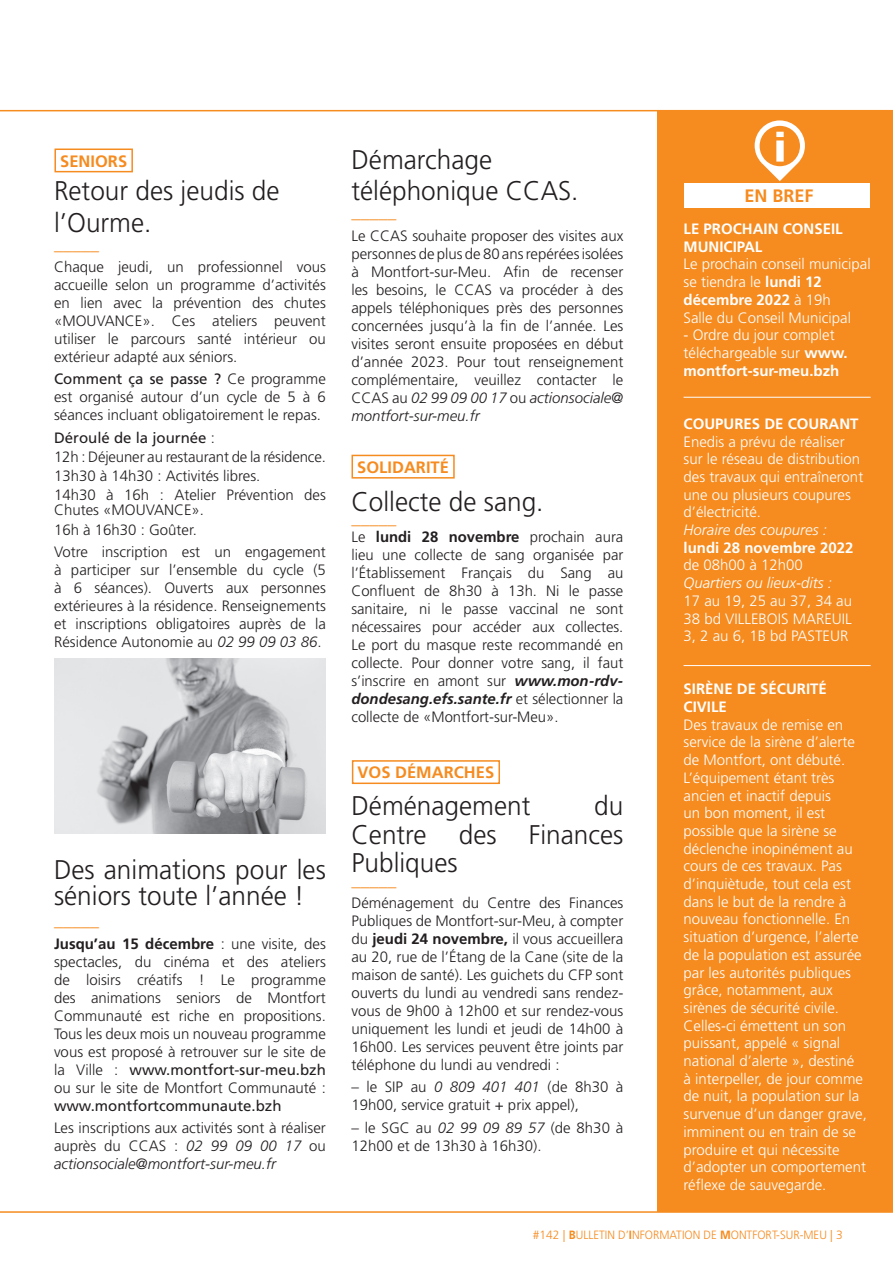
<style>
.page{position:relative;width:893px;height:1263px;background:#fff}
.page>*{position:absolute;margin:0;border:0;box-sizing:border-box;transform-origin:0 0}
.t1{font:300 27px/31.5px "Frutiger LT Std";color:#231f20}
.t2{font:300 18px "Frutiger LT Std";color:#f68b1f}
.t3{font:700 18px "Frutiger LT Std";color:#f68b1f}
.t4{font:700 16.5px "Frutiger LT Std";color:#f68b1f}
.t5{font:300 15px/18px "Frutiger LT Std";color:#231f20;text-align:justify}
.t6{font:300 15px/17.7px "Frutiger LT Std";color:#fff}
.t7{font:700 15px/17.7px "Frutiger LT Std";color:#fff}
.t8{font:italic 300 15px "Frutiger LT Std";color:#fff}
.t9{font:15px "Frutiger LT Std";color:#231f20}
.t10{font:300 12px "Frutiger LT Std";color:#f68b1f}
.s1{font-weight:400}
.s2{font-style:italic}
.s3{font-weight:700}
.s4{font-weight:700;font-style:italic}
</style>
<div class="page">
<hr style="left:0;top:110px;width:893px;height:1px;background:#f68b1f">
<div style="left:658px;top:111px;width:235px;height:1101px;background:#f68b1f"></div>
<hr style="left:0;top:1211px;width:893px;height:2px;background:#f68b1f">
<div style="left:685px;top:184px;width:185px;height:24px;background:#fff"></div>
<svg style="left:755px;top:120px;width:50px;height:61px"></svg>
<div style="left:54px;top:149px;width:79px;height:23px;border:2px solid #f68b1f"></div>
<hr style="left:684px;top:397px;width:187px;height:1px;background:#fff">
<div style="left:351px;top:455px;width:104px;height:24px;border:2px solid #f68b1f"></div>
<img style="left:54px;top:658px;width:271px;height:176px">
<div style="left:352px;top:760px;width:148px;height:24px;border:2px solid #f68b1f"></div>
<hr style="left:684px;top:665px;width:187px;height:1px;background:#fff">
<p class="t4" style="left:60px;top:151px;width:68px">SENIORS</p>
<h1 class="t1" style="left:54px;top:176px;width:227px">Retour des jeudis de l’Ourme.</h1>
<p class="t2" style="left:54px;top:233px;width:46px">_____</p>
<p class="t5" style="left:54px;top:258px;width:273px">Chaque jeudi, un professionnel vous accueille selon un programme d’activités en lien avec la prévention des chutes «MOUVANCE». Ces ateliers peuvent utiliser le parcours santé intérieur ou extérieur adapté aux séniors.</p>
<p class="t5" style="left:54px;top:370px;width:273px"><span class="s1">Comment ça se passe ?</span> Ce programme est organisé autour d’un cycle de 5 à 6 séances incluant obligatoirement le repas.</p>
<p class="t5" style="left:54px;top:428px;width:273px;line-height:19.2px;text-align:left"><span class="s1">Déroulé de la journée</span> :<br>12h : Déjeuner au restaurant de la résidence.<br>13h30 à 14h30 : Activités libres.<br>14h30 à 16h : Atelier Prévention des</p>
<p class="t5" style="left:54px;top:501px;width:152px;line-height:19.2px">Chutes «MOUVANCE».<br>16h à 16h30 : Goûter.</p>
<p class="t5" style="left:54px;top:543px;width:273px">Votre inscription est un engagement à participer sur l’ensemble du cycle (5 à 6 séances). Ouverts aux personnes extérieures à la résidence. Renseignements et inscriptions obligatoires auprès de la Résidence Autonomie au <span class="s2">02 99 09 03 86</span>.</p>
<h1 class="t1" style="left:54px;top:857px;width:273px;line-height:25.5px">Des animations pour les séniors toute l’année !</h1>
<p class="t2" style="left:54px;top:910px;width:46px">_____</p>
<p class="t5" style="left:54px;top:934px;width:273px"><span class="s3">Jusqu’au 15 décembre</span> : une visite, des spectacles, du cinéma et des ateliers de loisirs créatifs ! Le programme des animations seniors de Montfort Communauté est riche en propositions.<br>Tous les deux mois un nouveau programme vous est proposé à retrouver sur le site de la Ville : <span class="s1">www.montfort-sur-meu.bzh </span>ou sur le site de Montfort Communauté :</p>
<p class="t9" style="left:54px;top:1096px;width:229px">www.montfortcommunaute.bzh</p>
<p class="t5" style="left:54px;top:1119px;width:273px">Les inscriptions aux activités sont à réaliser auprès du CCAS : <span class="s2">02 99 09 00 17</span> ou <span class="s2">actionsociale@montfort-sur-meu.fr</span></p>
<h1 class="t1" style="left:351px;top:144px;width:229px">Démarchage téléphonique CCAS.</h1>
<p class="t2" style="left:351px;top:202px;width:46px">_____</p>
<p class="t5" style="left:351px;top:227px;width:273px">Le CCAS souhaite proposer des visites aux personnes de plus de 80 ans repérées isolées à Montfort-sur-Meu. Afin de recenser les besoins, le CCAS va procéder à des appels téléphoniques près des personnes concernées jusqu’à la fin de l’année. Les visites seront ensuite proposées en début d’année 2023. Pour tout renseignement complémentaire, veuillez contacter le CCAS au <span class="s2">02 99 09 00 17</span> ou <span class="s2">actionsociale@ montfort-sur-meu.fr</span></p>
<p class="t4" style="left:357px;top:457px;width:93px">SOLIDARITÉ</p>
<h1 class="t1" style="left:351px;top:486px;width:194px">Collecte de sang.</h1>
<p class="t2" style="left:351px;top:508px;width:46px">_____</p>
<p class="t5" style="left:351px;top:528px;width:273px">Le <span class="s3">lundi 28 novembre</span> prochain aura lieu une collecte de sang organisée par l’Établissement Français du Sang au Confluent de 8h30 à 13h. Ni le passe sanitaire, ni le passe vaccinal ne sont nécessaires pour accéder aux collectes.<br>Le port du masque reste recommandé en collecte. Pour donner votre sang, il faut s’inscrire en amont sur <span class="s4">www.mon-rdv&shy;dondesang.efs.sante.fr</span> et sélectionner la collecte de «Montfort-sur-Meu».</p>
<p class="t4" style="left:358px;top:763px;width:138px">VOS DÉMARCHES</p>
<h1 class="t1" style="left:351px;top:792px;width:273px;line-height:28.5px;text-align:justify;text-indent:243px">du Centre des Finances Publiques</h1>
<p class="t2" style="left:351px;top:869px;width:47px">_____</p>
<p class="t5" style="left:351px;top:894px;width:273px">Déménagement du Centre des Finances Publiques de Montfort-sur-Meu, à compter du <span class="s3">jeudi 24 novembre,</span> il vous accueillera au 20, rue de l’Étang de la Cane (site de la maison de santé). Les guichets du CFP sont ouverts du lundi au vendredi sans rendez&shy;vous de 9h00 à 12h00 et sur rendez-vous uniquement les lundi et jeudi de 14h00 à 16h00. Les services peuvent être joints par téléphone du lundi au vendredi :</p>
<p class="t5" style="left:351px;top:1078px;width:273px">– le SIP au <span class="s2">0 809 401 401</span> (de 8h30 à<br>19h00, service gratuit + prix appel),</p>
<p class="t5" style="left:351px;top:1119px;width:273px">– le SGC au <span class="s2">02 99 09 89 57</span> (de 8h30 à<br>12h00 et de 13h30 à 16h30).</p>
<h1 class="t1" style="left:351px;top:791px;width:180px">Déménagement</h1>
<p class="t3" style="left:744px;top:186px;width:71px">EN BREF</p>
<p class="t7" style="left:684px;top:220px;width:161px">LE PROCHAIN CONSEIL<br>MUNICIPAL</p>
<p class="t6" style="left:684px;top:256px;width:189px">Le prochain conseil municipal se tiendra le <span class="s3">lundi 12 décembre 2022</span> à 19h<br>Salle du Conseil Municipal</p>
<p class="t6" style="left:684px;top:326px;width:166px">- Ordre du jour complet téléchargeable sur <span class="s3">www. montfort-sur-meu.bzh</span></p>
<p class="t7" style="left:684px;top:415px;width:177px">COUPURES DE COURANT</p>
<p class="t6" style="left:684px;top:433px;width:181px">Enedis a prévu de réaliser sur le réseau de distribution des travaux qui entraîneront une ou plusieurs coupures d’électricité.</p>
<p class="t8" style="left:684px;top:521px;width:145px">Horaire des coupures :</p>
<p class="t7" style="left:684px;top:539px;width:171px">lundi 28 novembre 2022</p>
<p class="t6" style="left:684px;top:557px;width:121px">de 08h00 à 12h00</p>
<p class="t8" style="left:684px;top:574px;width:150px">Quartiers ou lieux-dits :</p>
<p class="t6" style="left:684px;top:592px;width:170px;text-align:justify">17 au 19, 25 au 37, 34 au 38 bd VILLEBOIS MAREUIL 3, 2 au 6, 1B bd PASTEUR</p>
<p class="t7" style="left:684px;top:680px;width:145px">SIRÈNE DE SÉCURITÉ<br>CIVILE</p>
<p class="t6" style="left:684px;top:716px;width:185px">Des travaux de remise en service de la sirène d’alerte de Montfort, ont débuté.<br>L’équipement étant très ancien et inactif depuis<br>un bon moment, il est possible que la sirène se déclenche inopinément au cours de ces travaux. Pas d’inquiètude, tout cela est dans le but de la rendre à nouveau fonctionnelle. En situation d’urgence, l’alerte de la population est assurée par les autorités publiques grâce, notamment, aux sirènes de sécurité civile.<br>Celles-ci émettent un son puissant, appelé « signal national d’alerte », destiné<br>à interpeller, de jour comme de nuit, la population sur la survenue d’un danger grave, imminent ou en train de se produire et qui nécessite d’adopter un comportement réflexe de sauvegarde.</p>
<p class="t10" style="left:533px;top:1228px;width:312px">#142 | <span class="s3">B</span>ULLETIN D’<span class="s3">I</span>NFORMATION DE <span class="s3">M</span>ONTFORT-SUR-MEU | 3</p>
</div>
